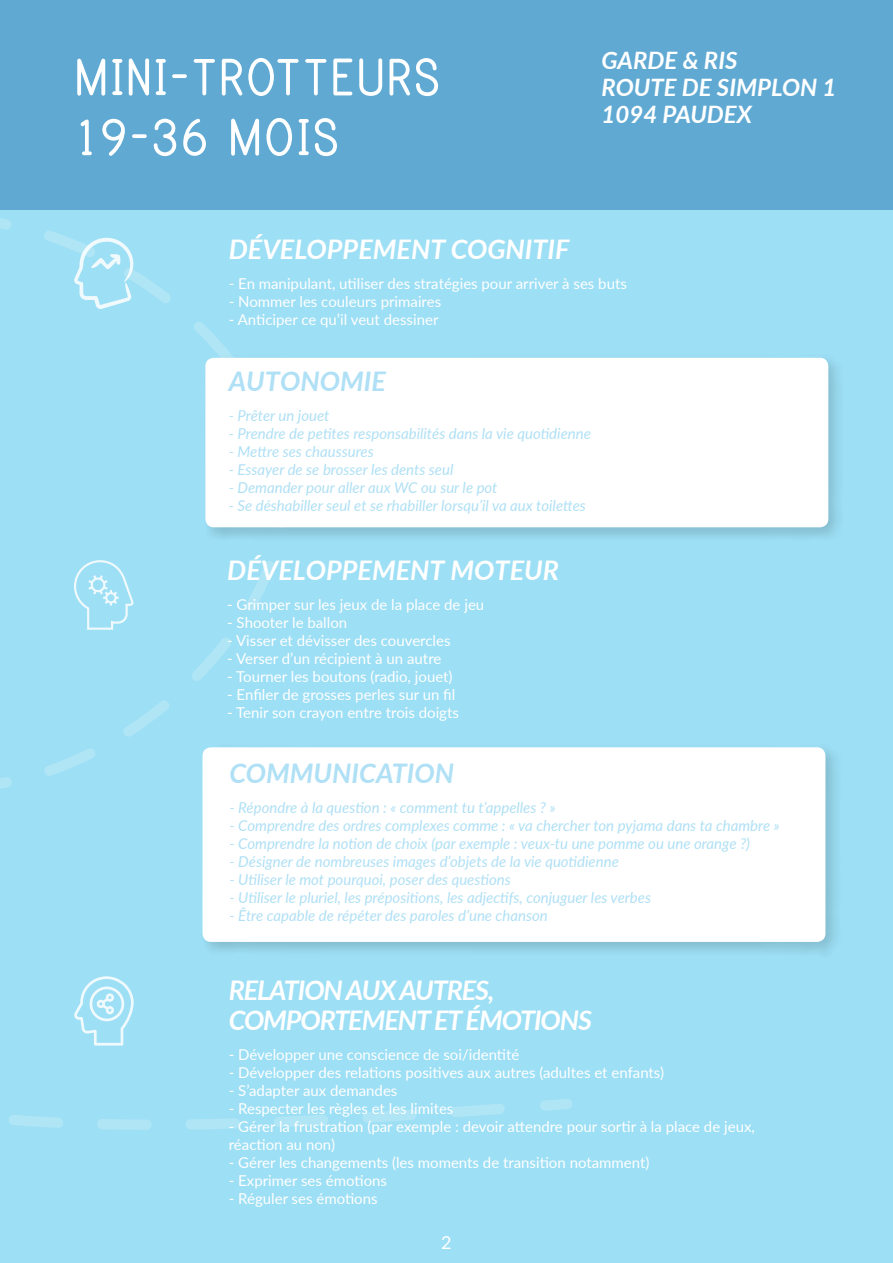
<style>
.page{position:relative;width:893px;height:1263px;background:#fff}
.page>*{position:absolute;margin:0;border:0;box-sizing:border-box;transform-origin:0 0}
.t1{font:700 60px/60px "Print";color:#fff}
.t2{font:italic 700 27px "Lato";letter-spacing:-.015em;color:#fff}
.t3{font:italic 700 27px/30px "Lato";letter-spacing:-.04em;color:#fff}
.t4{font:italic 700 27px "Lato";color:#afe0f5}
.t5{font:italic 700 24px/27px "Lato";color:#fff}
.t6{font:18px "Lato";color:#fff}
.t7{font:15px/18px "Lato";color:#fff}
.t8{font:italic 15px "Lato";color:#afe0f5}
</style>
<div class="page">
<div style="left:0;top:210px;width:893px;height:1053px;background:#9ddff5"></div>
<div style="left:0;top:0;width:893px;height:210px;background:#5fa9d3"></div>
<svg style="left:123px;top:700px;width:47px;height:37px;background:#a2e0f5"></svg>
<svg style="left:362px;top:1110px;width:55px;height:13px"></svg>
<svg style="left:97px;top:1119px;width:55px;height:11px"></svg>
<svg style="left:0;top:777px;width:12px;height:14px"></svg>
<svg style="left:193px;top:322px;width:42px;height:43px"></svg>
<svg style="left:185px;top:1118px;width:55px;height:11px"></svg>
<svg style="left:191px;top:637px;width:41px;height:44px;background:#a2e0f5"></svg>
<svg style="left:44px;top:748px;width:52px;height:28px"></svg>
<svg style="left:245px;top:561px;width:30px;height:50px"></svg>
<svg style="left:0;top:214px;width:12px;height:16px"></svg>
<svg style="left:274px;top:1115px;width:54px;height:12px"></svg>
<svg style="left:8px;top:1115px;width:55px;height:13px"></svg>
<svg style="left:450px;top:1104px;width:55px;height:13px"></svg>
<svg style="left:540px;top:1099px;width:32px;height:12px"></svg>
<svg style="left:43px;top:231px;width:128px;height:78px;background:#a6e2f5"></svg>
<div style="left:202px;top:354px;width:642px;height:188px;background:#000;opacity:.15"></div>
<div style="left:205px;top:358px;width:623px;height:169px;background:#fff;border-radius:9px"></div>
<svg style="left:74px;top:560px;width:60px;height:70px;background:#aae3f6"></svg>
<div style="left:199px;top:744px;width:643px;height:214px;background:#000;opacity:.15"></div>
<div style="left:202px;top:747px;width:623px;height:195px;background:#fff;border-radius:9px"></div>
<svg style="left:74px;top:976px;width:60px;height:69px;background:#b0e5f6"></svg>
<h1 class="t1" style="left:74px;top:49px;width:369px">MINI-TROTTEURS<br>19-36 MOIS</h1>
<h3 class="t5" style="left:602px;top:46px;width:236px">GARDE &amp; RIS<br>ROUTE DE SIMPLON 1<br>1094 PAUDEX</h3>
<h2 class="t2" style="left:229px;top:230px;width:342px">DÉVELOPPEMENT COGNITIF</h2>
<p class="t7" style="left:229px;top:274px;width:400px">- En manipulant, utiliser des stratégies pour arriver à ses buts</p>
<p class="t7" style="left:229px;top:292px;width:214px">- Nommer les couleurs primaires</p>
<p class="t7" style="left:229px;top:310px;width:211px">- Anticiper ce qu’il veut dessiner</p>
<h2 class="t4" style="left:229px;top:362px;width:159px">AUTONOMIE</h2>
<p class="t8" style="left:229px;top:405px;width:102px">- Prêter un jouet</p>
<p class="t8" style="left:229px;top:423px;width:364px">- Prendre de petites responsabilités dans la vie quotidienne</p>
<p class="t8" style="left:229px;top:441px;width:146px">- Mettre ses chaussures</p>
<p class="t8" style="left:229px;top:459px;width:226px">- Essayer de se brosser les dents seul</p>
<p class="t8" style="left:229px;top:477px;width:270px">- Demander pour aller aux WC ou sur le pot</p>
<p class="t8" style="left:229px;top:495px;width:359px">- Se déshabiller seul et se rhabiller lorsqu’il va aux toilettes</p>
<h2 class="t2" style="left:227px;top:550px;width:333px">DÉVELOPPEMENT MOTEUR</h2>
<p class="t7" style="left:227px;top:595px;width:259px">- Grimper sur les jeux de la place de jeu</p>
<p class="t7" style="left:227px;top:613px;width:122px">- Shooter le ballon</p>
<p class="t7" style="left:227px;top:631px;width:225px">- Visser et dévisser des couvercles</p>
<p class="t7" style="left:227px;top:649px;width:216px">- Verser d’un récipient à un autre</p>
<p class="t7" style="left:227px;top:667px;width:227px">- Tourner les boutons (radio, jouet)</p>
<p class="t7" style="left:227px;top:685px;width:230px">- Enfiler de grosses perles sur un fil</p>
<p class="t7" style="left:227px;top:703px;width:233px">- Tenir son crayon entre trois doigts</p>
<h2 class="t4" style="left:229px;top:753px;width:226px">COMMUNICATION</h2>
<p class="t8" style="left:229px;top:797px;width:328px">- Répondre à la question : « comment tu t’appelles ? »</p>
<p class="t8" style="left:229px;top:815px;width:552px">- Comprendre des ordres complexes comme : « va chercher ton pyjama dans ta chambre »</p>
<p class="t8" style="left:229px;top:833px;width:522px">- Comprendre la notion de choix (par exemple : veux-tu une pomme ou une orange ?)</p>
<p class="t8" style="left:229px;top:851px;width:391px">- Désigner de nombreuses images d’objets de la vie quotidienne</p>
<p class="t8" style="left:229px;top:869px;width:283px">- Utiliser le mot pourquoi, poser des questions</p>
<p class="t8" style="left:229px;top:887px;width:423px">- Utiliser le pluriel, les prépositions, les adjectifs, conjuguer les verbes</p>
<p class="t8" style="left:229px;top:905px;width:320px">- Être capable de répéter des paroles d’une chanson</p>
<h2 class="t3" style="left:229px;top:974px;width:365px">RELATION AUX AUTRES,<br>COMPORTEMENT ET ÉMOTIONS</h2>
<p class="t7" style="left:229px;top:1045px;width:292px">- Développer une conscience de soi/identité</p>
<p class="t7" style="left:229px;top:1063px;width:437px">- Développer des relations positives aux autres (adultes et enfants)</p>
<p class="t7" style="left:229px;top:1081px;width:170px">- S’adapter aux demandes</p>
<p class="t7" style="left:229px;top:1099px;width:226px">- Respecter les règles et les limites</p>
<p class="t7" style="left:229px;top:1117px;width:528px">- Gérer la frustration (par exemple : devoir attendre pour sortir à la place de jeux, réaction au non)</p>
<p class="t7" style="left:229px;top:1153px;width:422px">- Gérer les changements (les moments de transition notamment)</p>
<p class="t7" style="left:229px;top:1171px;width:160px">- Exprimer ses émotions</p>
<p class="t7" style="left:229px;top:1189px;width:150px">- Réguler ses émotions</p>
<p class="t6" style="left:441px;top:1229px;width:12px">2</p>
</div>
